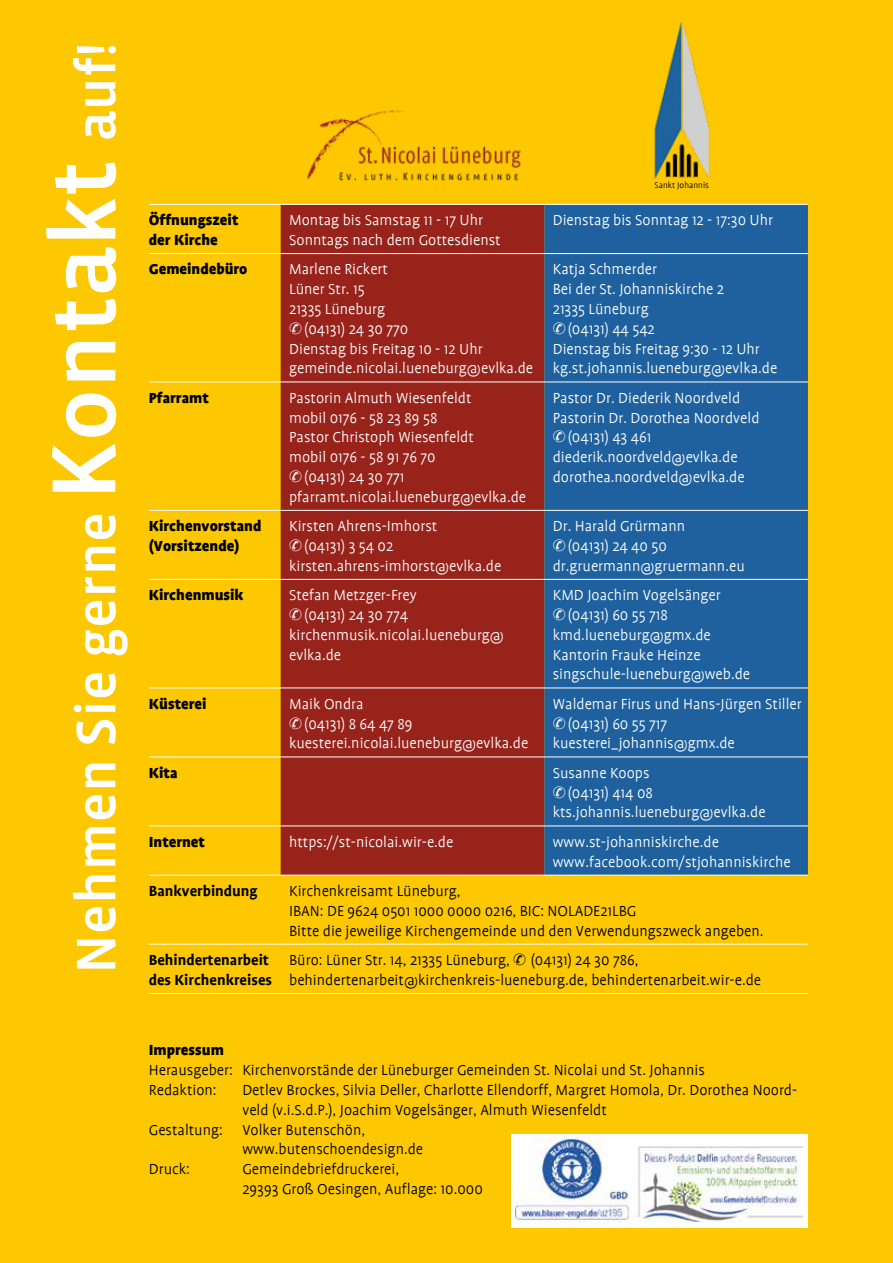
<style>
.page{position:relative;width:893px;height:1263px;background:#fec800}
.page>*{position:absolute;margin:0;border:0;box-sizing:border-box;transform-origin:0 0}
.t1{font:57px "Vista Sans Med";color:#fff}
.t2{font:300 16.5px/19.8px "Profile";color:#fff}
.t3{font:300 16.5px/19.8px "Profile";color:#000}
.t4{font:900 16.5px/19.8px "Profile";color:#000}
.t5{font:700 16.5px/19.8px "Profile";color:#000}
.t6{font:300 9.45px "Profile";color:#000}
.s1{font-size:93px}
</style>
<div class="page">
<div style="left:281px;top:205px;width:263px;height:670px;background:#98231b"></div>
<div style="left:544px;top:205px;width:264px;height:670px;background:#1e619e"></div>
<hr style="left:149px;top:253px;width:132px;height:1px;background:#fff">
<hr style="left:281px;top:253px;width:263px;height:1px;background:#fff">
<hr style="left:544px;top:253px;width:264px;height:1px;background:#fff">
<hr style="left:149px;top:382px;width:132px;height:1px;background:#fff">
<hr style="left:281px;top:382px;width:263px;height:1px;background:#fff">
<hr style="left:544px;top:382px;width:264px;height:1px;background:#fff">
<hr style="left:149px;top:510px;width:132px;height:1px;background:#fff">
<hr style="left:281px;top:510px;width:263px;height:1px;background:#fff">
<hr style="left:544px;top:510px;width:264px;height:1px;background:#fff">
<hr style="left:149px;top:579px;width:132px;height:1px;background:#fff">
<hr style="left:281px;top:579px;width:263px;height:1px;background:#fff">
<hr style="left:544px;top:579px;width:264px;height:1px;background:#fff">
<hr style="left:149px;top:688px;width:132px;height:1px;background:#fff">
<hr style="left:281px;top:688px;width:263px;height:1px;background:#fff">
<hr style="left:544px;top:688px;width:264px;height:1px;background:#fff">
<hr style="left:149px;top:756px;width:132px;height:1px;background:#fff">
<hr style="left:281px;top:756px;width:263px;height:1px;background:#fff">
<hr style="left:544px;top:756px;width:264px;height:1px;background:#fff">
<hr style="left:149px;top:825px;width:132px;height:1px;background:#fff">
<hr style="left:281px;top:825px;width:263px;height:1px;background:#fff">
<hr style="left:544px;top:825px;width:264px;height:1px;background:#fff">
<hr style="left:149px;top:875px;width:132px;height:1px;background:#fff">
<hr style="left:281px;top:875px;width:263px;height:1px;background:#fff">
<hr style="left:544px;top:875px;width:264px;height:1px;background:#fff">
<hr style="left:149px;top:944px;width:132px;height:1px;background:#fff">
<hr style="left:281px;top:944px;width:263px;height:1px;background:#fff">
<hr style="left:544px;top:944px;width:264px;height:1px;background:#fff">
<hr style="left:149px;top:993px;width:132px;height:1px;background:#fff">
<hr style="left:281px;top:993px;width:263px;height:1px;background:#fff">
<hr style="left:544px;top:993px;width:264px;height:1px;background:#fff">
<hr style="left:149px;top:204px;width:132px;height:1px;background:#fff">
<hr style="left:281px;top:204px;width:263px;height:1px;background:#fff">
<hr style="left:544px;top:204px;width:264px;height:1px;background:#fff">
<img style="left:654px;top:22px;width:56px;height:157px">
<div style="left:511px;top:1134px;width:297px;height:94px;background:#fff"></div>
<img style="left:515px;top:1138px;width:287px;height:83px">
<img style="left:307px;top:110px;width:214px;height:70px">
<h1 class="t1" style="left:67px;top:974px;width:933px;rotate:-90deg">Nehmen Sie gerne <span class="s1">Kontakt</span> auf!</h1>
<p class="t6" style="left:655px;top:180px;width:56px">Sankt Johannis</p>
<p class="t4" style="left:149px;top:210px;width:91px">Öffnungszeit der Kirche</p>
<p class="t2" style="left:289px;top:210px;width:213px">Montag bis Samstag 11 - 17 Uhr<br>Sonntags nach dem Gottesdienst</p>
<p class="t2" style="left:553px;top:210px;width:222px">Dienstag bis Sonntag 12 - 17:30 Uhr</p>
<p class="t4" style="left:149px;top:259px;width:100px">Gemeindebüro</p>
<p class="t2" style="left:289px;top:260px;width:245px">Marlene Rickert<br>Lüner Str. 15<br>21335 Lüneburg<br>✆(04131) 24 30 770<br>Dienstag bis Freitag 10 - 12 Uhr gemeinde.nicolai.lueneburg@evlka.de</p>
<p class="t2" style="left:553px;top:260px;width:226px">Katja Schmerder<br>Bei der St. Johanniskirche 2<br>21335 Lüneburg<br>✆(04131) 44 542<br>Dienstag bis Freitag 9:30 - 12 Uhr kg.st.johannis.lueneburg@evlka.de</p>
<p class="t4" style="left:149px;top:388px;width:62px">Pfarramt</p>
<p class="t2" style="left:289px;top:388px;width:239px">Pastorin Almuth Wiesenfeldt<br>mobil 0176 - 58 23 89 58<br>Pastor Christoph Wiesenfeldt<br>mobil 0176 - 58 91 76 70<br>✆(04131) 24 30 771 pfarramt.nicolai.lueneburg@evlka.de</p>
<p class="t2" style="left:553px;top:388px;width:208px">Pastor Dr. Diederik Noordveld<br>Pastorin Dr. Dorothea Noordveld ✆(04131) 43 461 diederik.noordveld@evlka.de dorothea.noordveld@evlka.de</p>
<p class="t4" style="left:149px;top:516px;width:114px">Kirchenvorstand (Vorsitzende)</p>
<p class="t2" style="left:289px;top:516px;width:214px">Kirsten Ahrens-Imhorst<br>✆(04131) 3 54 02 kirsten.ahrens-imhorst@evlka.de</p>
<p class="t2" style="left:553px;top:516px;width:193px">Dr. Harald Grürmann ✆(04131) 24 40 50 dr.gruermann@gruermann.eu</p>
<p class="t4" style="left:149px;top:585px;width:96px">Kirchenmusik</p>
<p class="t2" style="left:289px;top:585px;width:216px">Stefan Metzger-Frey<br>✆(04131) 24 30 774 kirchenmusik.nicolai.lueneburg@ evlka.de</p>
<p class="t2" style="left:553px;top:585px;width:199px">KMD Joachim Vogelsänger ✆(04131) 60 55 718 kmd.lueneburg@gmx.de<br>Kantorin Frauke Heinze singschule-lueneburg@web.de</p>
<p class="t4" style="left:149px;top:694px;width:59px">Küsterei</p>
<p class="t2" style="left:289px;top:694px;width:241px">Maik Ondra<br>✆(04131) 8 64 47 89 kuesterei.nicolai.lueneburg@evlka.de</p>
<p class="t2" style="left:553px;top:694px;width:250px">Waldemar Firus und Hans-Jürgen Stiller ✆(04131) 60 55 717 kuesterei_johannis@gmx.de</p>
<p class="t4" style="left:149px;top:763px;width:30px">Kita</p>
<p class="t2" style="left:553px;top:763px;width:214px">Susanne Koops<br>✆(04131) 414 08 kts.johannis.lueneburg@evlka.de</p>
<p class="t4" style="left:149px;top:832px;width:58px">Internet</p>
<p class="t2" style="left:289px;top:832px;width:166px">https://st-nicolai.wir-e.de</p>
<p class="t2" style="left:553px;top:832px;width:239px">www.st-johanniskirche.de www.facebook.com/stjohanniskirche</p>
<p class="t5" style="left:149px;top:881px;width:110px">Bankverbindung</p>
<p class="t3" style="left:289px;top:881px;width:476px">Kirchenkreisamt Lüneburg,<br>IBAN: DE 9624 0501 1000 0000 0216, BIC: NOLADE21LBG<br>Bitte die jeweilige Kirchengemeinde und den Verwendungszweck angeben.</p>
<p class="t5" style="left:149px;top:950px;width:125px">Behindertenarbeit des Kirchenkreises</p>
<p class="t3" style="left:289px;top:950px;width:473px">Büro: Lüner Str. 14, 21335 Lüneburg, ✆ (04131) 24 30 786, behindertenarbeit@kirchenkreis-lueneburg.de, behindertenarbeit.wir-e.de</p>
<p class="t4" style="left:149px;top:1040px;width:77px">Impressum</p>
<p class="t3" style="left:149px;top:1060px;width:558px">Herausgeber: Kirchenvorstände der Lüneburger Gemeinden St. Nicolai und St. Johannis<br>Redaktion:</p>
<p class="t3" style="left:242px;top:1080px;width:556px">Detlev Brockes, Silvia Deller, Charlotte Ellendorff, Margret Homola, Dr. Dorothea Noord-</p>
<p class="t3" style="left:242px;top:1100px;width:366px">veld (v.i.S.d.P.), Joachim Vogelsänger, Almuth Wiesenfeldt</p>
<p class="t3" style="left:149px;top:1120px;width:218px">Gestaltung: Volker Butenschön,</p>
<p class="t3" style="left:242px;top:1139px;width:182px">www.butenschoendesign.de</p>
<p class="t3" style="left:149px;top:1159px;width:43px">Druck:</p>
<p class="t3" style="left:242px;top:1159px;width:242px">Gemeindebriefdruckerei,<br>29393 Groß Oesingen, Auflage: 10.000</p>
</div>
